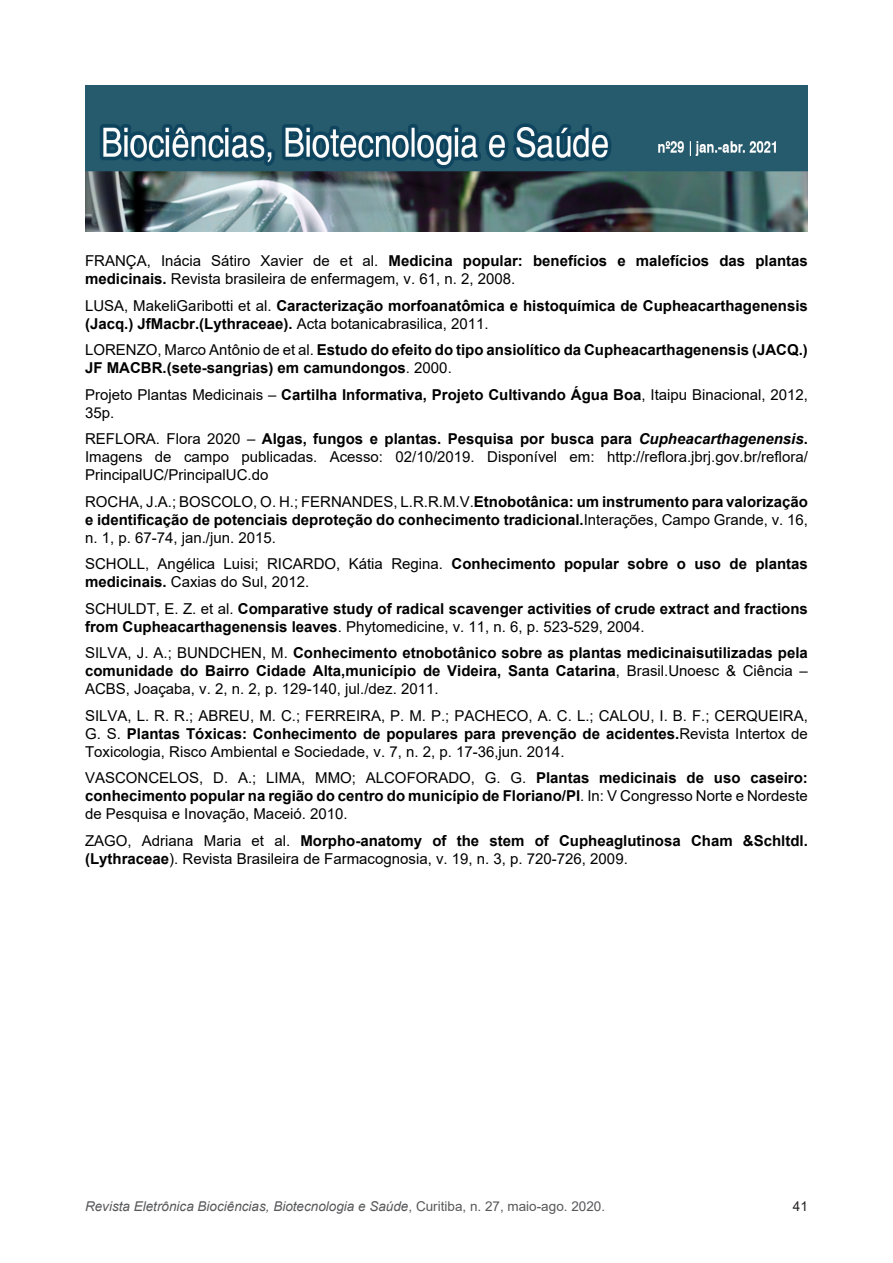
<style>
.page{position:relative;width:893px;height:1263px;background:#fff}
.page>*{position:absolute;margin:0;border:0;box-sizing:border-box;transform-origin:0 0}
.bio_biblio{font:15px/18px "Arial";color:#000}
.bio_biblio-2{font:700 15px/18px "Arial";color:#000}
.t1{font:italic 13.5px "Arial";color:#57585a}
.t2{font:13.5px "Arial";color:#231f20}
.s1{font-weight:700}
.s2{font-weight:400}
.s3{font-weight:700;font-style:italic}
.s4{font-style:normal}
</style>
<div class="page">
<img style="left:85px;top:85px;width:723px;height:146px">
<p class="bio_biblio" style="left:85px;top:252px;width:724px">FRANÇA, Inácia Sátiro Xavier de et al. <span class="s1">Medicina popular: benefícios e malefícios das plantas medicinais.</span> Revista brasileira de enfermagem, v. 61, n. 2, 2008.</p>
<p class="bio_biblio-2" style="left:85px;top:296px;width:724px"><span class="s2">LUSA, MakeliGaribotti et al.</span> Caracterização morfoanatômica e histoquímica de Cupheacarthagenensis (Jacq.) JfMacbr.(Lythraceae). <span class="s2">Acta botanicabrasilica, 2011.</span></p>
<p class="bio_biblio-2" style="left:85px;top:341px;width:724px"><span class="s2">LORENZO, Marco Antônio de et al.</span> Estudo do efeito do tipo ansiolítico da Cupheacarthagenensis (JACQ.)<br>JF MACBR.(sete-sangrias) em camundongos<span class="s2">. 2000.</span></p>
<p class="bio_biblio" style="left:85px;top:385px;width:724px">Projeto Plantas Medicinais – <span class="s1">Cartilha Informativa, Projeto Cultivando Água Boa</span>, Itaipu Binacional, 2012,<br>35p.</p>
<p class="bio_biblio" style="left:85px;top:430px;width:724px;text-align:justify">REFLORA. Flora 2020 – <span class="s1">Algas, fungos e plantas. Pesquisa por busca para</span> <span class="s3">Cupheacarthagenensis</span><span class="s1">.<br></span>Imagens de campo publicadas. Acesso: 02/10/2019. Disponível em: http://reflora.jbrj.gov.br/reflora/ PrincipalUC/PrincipalUC.do</p>
<p class="bio_biblio-2" style="left:85px;top:492px;width:724px;text-align:justify"><span class="s2">ROCHA, J.A.; BOSCOLO, O. H.; FERNANDES, L.R.R.M.V.</span>Etnobotânica: um instrumento para valorização e identificação de potenciais deproteção do conhecimento tradicional.<span class="s2">Interações, Campo Grande, v. 16, n. 1, p. 67-74, jan./jun. 2015.</span></p>
<p class="bio_biblio" style="left:85px;top:555px;width:724px">SCHOLL, Angélica Luisi; RICARDO, Kátia Regina. <span class="s1">Conhecimento popular sobre o uso de plantas medicinais.</span> Caxias do Sul, 2012.</p>
<p class="bio_biblio-2" style="left:85px;top:599px;width:724px"><span class="s2">SCHULDT, E. Z. et al.</span> Comparative study of radical scavenger activities of crude extract and fractions from Cupheacarthagenensis leaves<span class="s2">. Phytomedicine, v. 11, n. 6, p. 523-529, 2004.</span></p>
<p class="bio_biblio-2" style="left:85px;top:644px;width:724px;text-align:justify"><span class="s2">SILVA, J. A.; BUNDCHEN, M.</span> Conhecimento etnobotânico sobre as plantas medicinaisutilizadas pela comunidade do Bairro Cidade Alta,município de Videira, Santa Catarina<span class="s2">, Brasil.Unoesc &amp; Ciência – ACBS, Joaçaba, v. 2, n. 2, p. 129-140, jul./dez. 2011.</span></p>
<p class="bio_biblio" style="left:85px;top:706px;width:724px;text-align:justify">SILVA, L. R. R.; ABREU, M. C.; FERREIRA, P. M. P.; PACHECO, A. C. L.; CALOU, I. B. F.; CERQUEIRA, G. S. <span class="s1">Plantas Tóxicas: Conhecimento de populares para prevenção de acidentes.</span>Revista Intertox de Toxicologia, Risco Ambiental e Sociedade, v. 7, n. 2, p. 17-36,jun. 2014.</p>
<p class="bio_biblio" style="left:85px;top:769px;width:724px;text-align:justify">VASCONCELOS, D. A.; LIMA, MMO; ALCOFORADO, G. G. <span class="s1">Plantas medicinais de uso caseiro: conhecimento popular na região do centro do município de Floriano/PI</span>. In: V Congresso Norte e Nordeste de Pesquisa e Inovação, Maceió. 2010.</p>
<p class="bio_biblio" style="left:85px;top:831px;width:724px">ZAGO, Adriana Maria et al. <span class="s1">Morpho-anatomy of the stem of Cupheaglutinosa Cham &amp;Schltdl. (Lythraceae</span>). Revista Brasileira de Farmacognosia, v. 19, n. 3, p. 720-726, 2009.</p>
<p class="t1" style="left:85px;top:1197px;width:522px">Revista Eletrônica Biociências, Biotecnologia e Saúde<span class="s4">, Curitiba, n. 27, maio-ago. 2020.</span></p>
<p class="t2" style="left:793px;top:1197px;width:17px">41</p>
</div>
